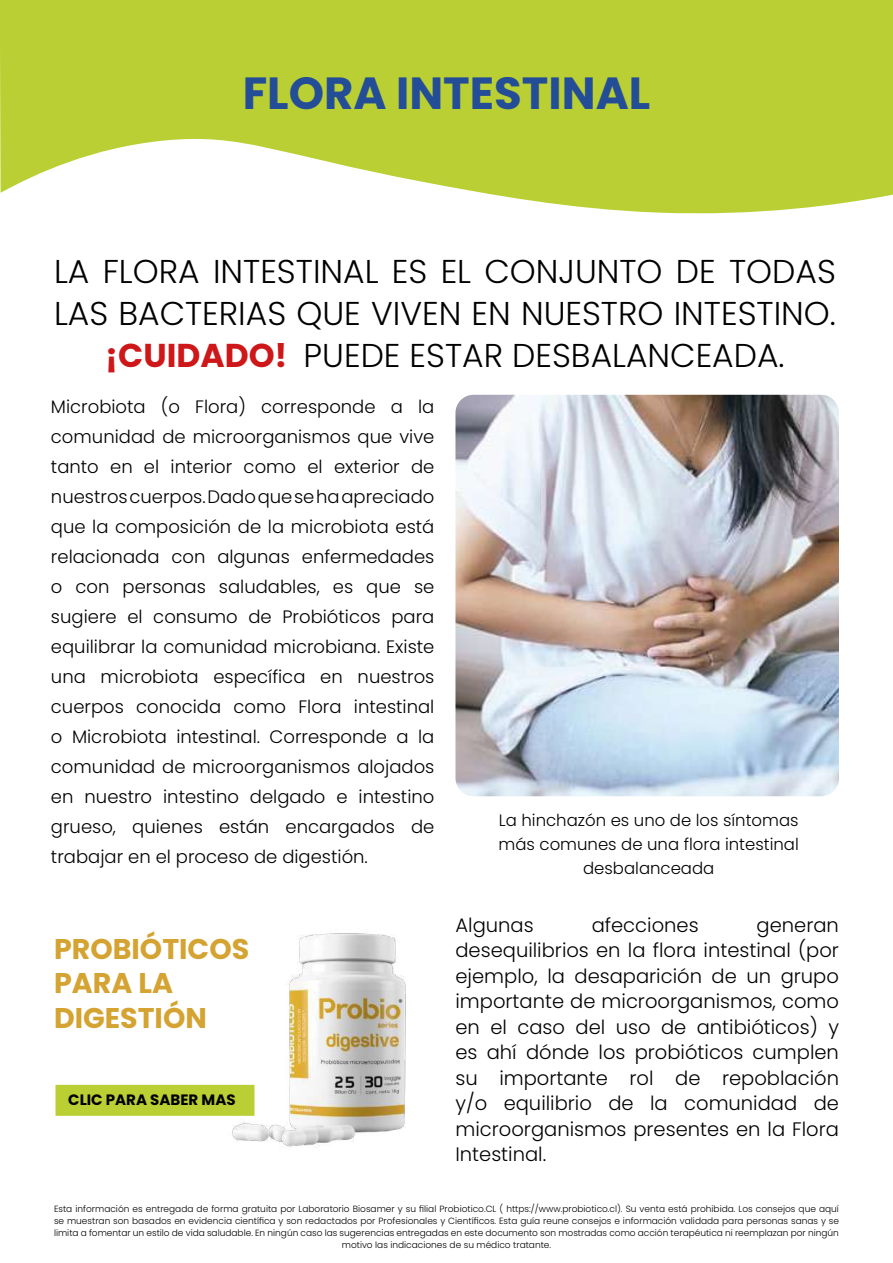
<style>
.page{position:relative;width:893px;height:1263px;background:#fff}
.page>*{position:absolute;margin:0;border:0;box-sizing:border-box;transform-origin:0 0}
.t1{font:700 45px "Poppins";color:#244d98}
.t2{font:300 33px/42px "Poppins";color:#000;text-align:center}
.t3{font:700 28.5px/34.2px "Poppins";color:#d4a331}
.t4{font:300 19.5px/25.5px "Poppins";color:#000;text-align:justify}
.t5{font:300 18px/30px "Poppins";color:#000;text-align:justify}
.t6{font:300 16.5px/24px "Poppins";color:#000;text-align:center}
.t7{font:700 15px "Poppins";color:#000}
.t8{font:300 9px/12px "Poppins";color:#000;text-align:center}
.s1{font-weight:700;color:#cd1719}
</style>
<div class="page">
<img style="left:455px;top:395px;width:384px;height:401px">
<img style="left:232px;top:933px;width:174px;height:214px">
<svg style="left:0;top:0;width:893px;height:214px;fill:#bacf33"></svg>
<div style="left:54px;top:1083px;width:202px;height:34px;background:#bacf33;border:2px solid #fff"></div>
<h1 class="t1" style="left:243px;top:67px;width:409px">FLORA INTESTINAL</h1>
<h2 class="t2" style="left:54px;top:250px;width:783px">LA FLORA INTESTINAL ES EL CONJUNTO DE TODAS<br>LAS BACTERIAS QUE VIVEN EN NUESTRO INTESTINO. <span class="s1">¡CUIDADO!</span> PUEDE ESTAR DESBALANCEADA.</h2>
<p class="t5" style="left:51px;top:392px;width:385px">Microbiota (o Flora) corresponde a la comunidad de microorganismos que vive tanto en el interior como el exterior de nuestros cuerpos. Dado que se ha apreciado que la composición de la microbiota está relacionada con algunas enfermedades o con personas saludables, es que se sugiere el consumo de Probióticos para equilibrar la comunidad microbiana. Existe una microbiota específica en nuestros cuerpos conocida como Flora intestinal o Microbiota intestinal. Corresponde a la comunidad de microorganismos alojados en nuestro intestino delgado e intestino grueso, quienes están encargados de trabajar en el proceso de digestión.</p>
<h3 class="t3" style="left:54px;top:932px;width:197px">PROBIÓTICOS<br>PARA LA<br>DIGESTIÓN</h3>
<p class="t7" style="left:68px;top:1091px;width:169px">CLIC PARA SABER MAS</p>
<p class="t6" style="left:499px;top:809px;width:302px">La hinchazón es uno de los síntomas más comunes de una flora intestinal desbalanceada</p>
<p class="t4" style="left:455px;top:912px;width:80px">Algunas</p>
<p class="t4" style="left:592px;top:912px;width:108px">afecciones</p>
<p class="t4" style="left:455px;top:912px;width:385px;text-indent:301px">generan desequilibrios en la flora intestinal (por ejemplo, la desaparición de un grupo importante de microorganismos, como en el caso del uso de antibióticos) y es ahí dónde los probióticos cumplen su importante rol de repoblación y/o equilibrio de la comunidad de microorganismos presentes en la Flora Intestinal.</p>
<p class="t8" style="left:54px;top:1203px;width:786px">Esta información es entregada de forma gratuita por Laboratorio Biosamer y su filial Probiotico.CL ( https://www.probiotico.cl). Su venta está prohibida. Los consejos que aquí se muestran son basados en evidencia científica y son redactados por Profesionales y Científicos. Esta guía reune consejos e información validada para personas sanas y se limita a fomentar un estilo de vida saludable. En ningún caso las sugerencias entregadas en este documento son mostradas como acción terapéutica ni reemplazan por ningún motivo las indicaciones de su médico tratante.</p>
</div>
